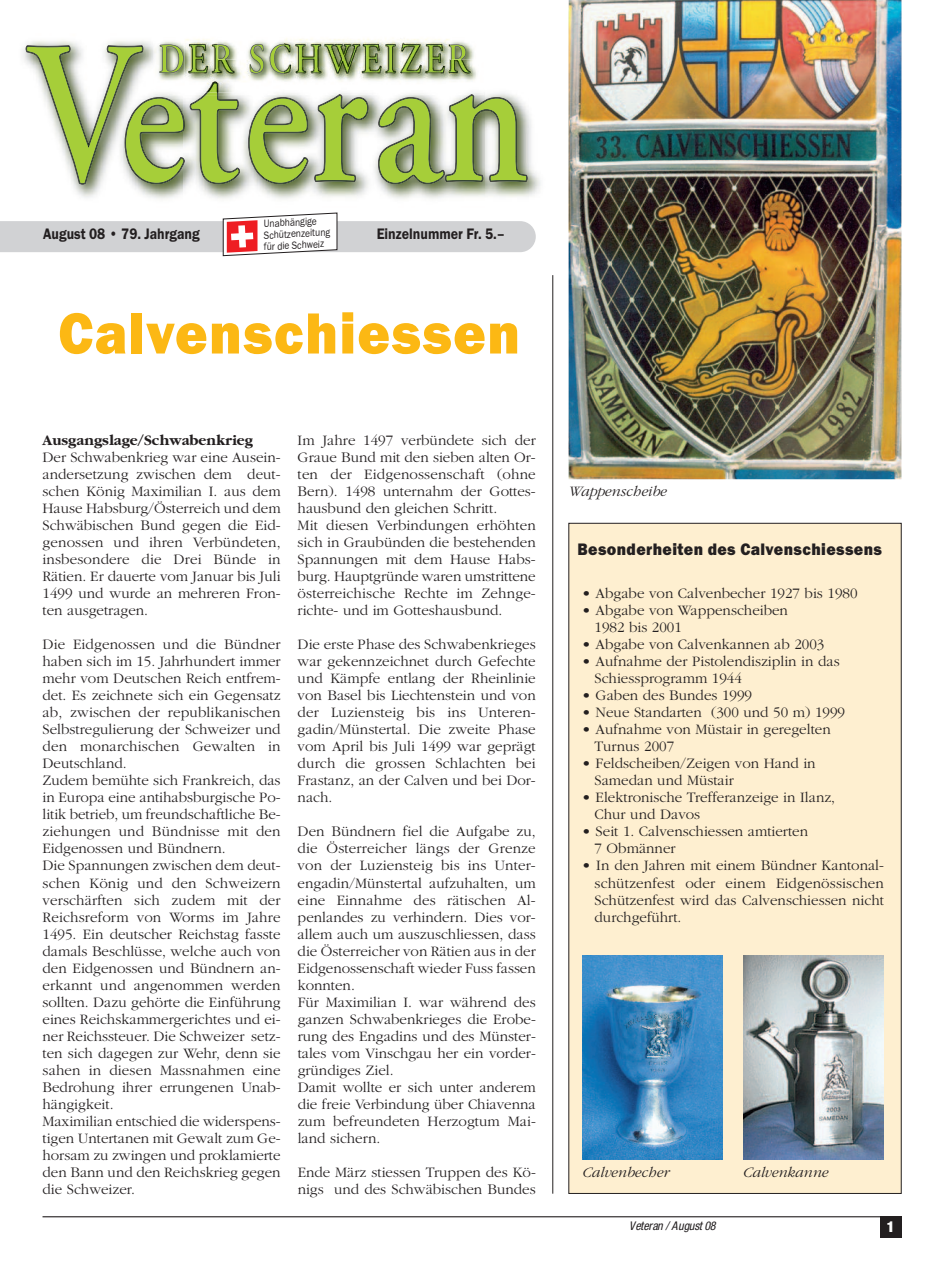
<style>
.page{position:relative;width:944px;height:1263px;background:#fff}
.page>*{position:absolute;margin:0;border:0;box-sizing:border-box;transform-origin:0 0}
.t1{font:800 60px "Franklin Gothic Itc T";letter-spacing:.025em;color:#fcb814;scale:.93 1}
.t2{font:800 17.25px "Franklin Gothic Itc T";letter-spacing:.025em;color:#231f20;scale:.93 1}
.t3{font:600 15.75px "Franklin Gothic Itc T";color:#231f20;scale:.88 1}
.t4{font:300 15px/17px "Garamond";color:#231f20}
.t5{font:italic 300 15px "Garamond";color:#231f20}
.t6{font:700 15px "Garamond";color:#231f20}
.t7{font:900 condensed 15px "Helvetica Neue LT Std";color:#fff}
.t8{font:italic condensed 12px "Helvetica Neue LT Std";letter-spacing:-.01em;color:#231f20}
.t9{font:10.8px/11.6px "Franklin Gothic Itc T";color:#231f20;scale:.88 1}
</style>
<div class="page">
<hr style="left:43px;top:1216px;width:858px;height:1px;background:#231f20">
<div style="left:880px;top:1217px;width:21px;height:21px;background:#231f20"></div>
<img style="left:23px;top:41px;width:161px;height:158px">
<img style="left:484px;top:93px;width:57px;height:104px">
<img style="left:184px;top:95px;width:300px;height:104px">
<img style="left:248px;top:97px;width:60px;height:87px">
<svg style="left:249px;top:98px;width:59px;height:86px"></svg>
<img style="left:314px;top:95px;width:55px;height:87px">
<img style="left:153px;top:38px;width:329px;height:57px">
<svg style="left:190px;top:93px;width:50px;height:91px"></svg>
<svg style="left:315px;top:94px;width:53px;height:87px"></svg>
<svg style="left:379px;top:94px;width:148px;height:90px"></svg>
<img style="left:159px;top:44px;width:25px;height:1px">
<svg style="left:26px;top:45px;width:158px;height:139px"></svg>
<img style="left:218px;top:44px;width:12px;height:1px">
<svg style="left:218px;top:45px;width:12px;height:15px"></svg>
<img style="left:250px;top:44px;width:14px;height:30px">
<svg style="left:251px;top:44px;width:13px;height:29px"></svg>
<img style="left:270px;top:73px;width:14px;height:1px">
<svg style="left:270px;top:44px;width:14px;height:29px"></svg>
<img style="left:450px;top:44px;width:16px;height:1px">
<svg style="left:450px;top:45px;width:16px;height:15px"></svg>
<hr style="left:552px;top:275px;width:1px;height:919px;background:#231f20">
<svg style="left:0;top:212px;width:536px;height:44px"></svg>
<img style="left:569px;top:0;width:332px;height:479px">
<div style="left:569px;top:523px;width:332px;height:670px;background:#feefd0"></div>
<img style="left:583px;top:955px;width:140px;height:205px">
<img style="left:743px;top:955px;width:140px;height:204px">
<p class="t9" style="left:262px;top:218px;width:78px;rotate:-3deg">Unabhängige<br>Schützenzeitung für die Schweiz</p>
<p class="t3" style="left:43px;top:224px;width:179px">August 08 • 79. Jahrgang</p>
<p class="t3" style="left:377px;top:224px;width:147px">Einzelnummer Fr. 5.–</p>
<h1 class="t1" style="left:58px;top:298px;width:498px">Calvenschiessen</h1>
<p class="t6" style="left:43px;top:431px;width:212px">Ausgangslage/Schwabenkrieg</p>
<p class="t4" style="left:43px;top:449px;width:240px;text-align:justify">Der Schwabenkrieg war eine Ausein&shy;andersetzung zwischen dem deut&shy;schen König Maximilian I. aus dem Hause Habsburg/Österreich und dem Schwäbischen Bund gegen die Eid&shy;genossen und ihren Verbündeten, insbesondere die Drei Bünde in Rätien. Er dauerte vom Januar bis Juli 1499 und wurde an mehreren Fron&shy;ten ausgetragen.</p>
<p class="t4" style="left:43px;top:636px;width:240px">Die Eidgenossen und die Bündner haben sich im 15. Jahrhundert immer mehr vom Deutschen Reich entfrem&shy;det. Es zeichnete sich ein Gegensatz ab, zwischen der republikanischen<br>Selbstregulierung der Schweizer und den monarchischen Gewalten in<br>Deutschland.<br>Zudem bemühte sich Frankreich, das in Europa eine antihabsburgische Po&shy;litik betrieb, um freundschaftliche Be&shy;ziehungen und Bündnisse mit den<br>Eidgenossen und Bündnern.<br>Die Spannungen zwischen dem deut&shy;schen König und den Schweizern verschärften sich zudem mit der<br>Reichsreform von Worms im Jahre<br>1495. Ein deutscher Reichstag fasste damals Beschlüsse, welche auch von den Eidgenossen und Bündnern an&shy;erkannt und angenommen werden sollten. Dazu gehörte die Einführung eines Reichskammergerichtes und ei&shy;ner Reichssteuer. Die Schweizer setz&shy;ten sich dagegen zur Wehr, denn sie sahen in diesen Massnahmen eine<br>Bedrohung ihrer errungenen Unab&shy;hängigkeit.<br>Maximilian entschied die widerspens&shy;tigen Untertanen mit Gewalt zum Ge&shy;horsam zu zwingen und proklamierte den Bann und den Reichskrieg gegen die Schweizer.</p>
<p class="t4" style="left:298px;top:432px;width:240px">Im Jahre 1497 verbündete sich der Graue Bund mit den sieben alten Or&shy;ten der Eidgenossenschaft (ohne Bern). 1498 unternahm der Gottes&shy;hausbund den gleichen Schritt.<br>Mit diesen Verbindungen erhöhten sich in Graubünden die bestehenden Spannungen mit dem Hause Habs&shy;burg. Hauptgründe waren umstrittene österreichische Rechte im Zehnge&shy;richte- und im Gotteshausbund.</p>
<p class="t4" style="left:298px;top:636px;width:240px;text-align:justify">Die erste Phase des Schwabenkrieges war gekennzeichnet durch Gefechte und Kämpfe entlang der Rheinlinie von Basel bis Liechtenstein und von der Luziensteig bis ins Unteren&shy;gadin/Münstertal. Die zweite Phase vom April bis Juli 1499 war geprägt durch die grossen Schlachten bei Frastanz, an der Calven und bei Dor&shy;nach.</p>
<p class="t4" style="left:298px;top:823px;width:240px">Den Bündnern fiel die Aufgabe zu, die Österreicher längs der Grenze von der Luziensteig bis ins Unter&shy;engadin/Münstertal aufzuhalten, um eine Einnahme des rätischen Al&shy;penlandes zu verhindern. Dies vor&shy;allem auch um auszuschliessen, dass die Österreicher von Rätien aus in der<br>Eidgenossenschaft wieder Fuss fassen konnten.<br>Für Maximilian I. war während des ganzen Schwabenkrieges die Erobe&shy;rung des Engadins und des Münster&shy;tales vom Vinschgau her ein vorder&shy;gründiges Ziel.<br>Damit wollte er sich unter anderem die freie Verbindung über Chiavenna zum befreundeten Herzogtum Mai&shy;land sichern.</p>
<p class="t4" style="left:298px;top:1163px;width:240px">Ende März stiessen Truppen des Kö&shy;nigs und des Schwäbischen Bundes</p>
<p class="t5" style="left:569px;top:482px;width:100px">Wappenscheibe</p>
<p class="t2" style="left:578px;top:539px;width:329px">Besonderheiten des Calvenschiessens</p>
<p class="t4" style="left:582px;top:585px;width:277px">• Abgabe von Calvenbecher 1927 bis 1980</p>
<p class="t4" style="left:595px;top:602px;width:195px;text-indent:-13px">• Abgabe von Wappenscheiben<br>1982 bis 2001</p>
<p class="t4" style="left:582px;top:636px;width:244px">• Abgabe von Calvenkannen ab 2003</p>
<p class="t4" style="left:595px;top:653px;width:247px;text-indent:-13px">• Aufnahme der Pistolendisziplin in das<br>Schiessprogramm 1944</p>
<p class="t4" style="left:582px;top:687px;width:172px">• Gaben des Bundes 1999</p>
<p class="t4" style="left:582px;top:704px;width:265px">• Neue Standarten (300 und 50 m) 1999</p>
<p class="t4" style="left:595px;top:721px;width:238px;text-indent:-13px">• Aufnahme von Müstair in geregelten<br>Turnus 2007</p>
<p class="t4" style="left:595px;top:755px;width:223px;text-indent:-13px">• Feldscheiben/Zeigen von Hand in<br>Samedan und Müstair</p>
<p class="t4" style="left:595px;top:789px;width:242px;text-indent:-13px">• Elektronische Trefferanzeige in Ilanz,<br>Chur und Davos</p>
<p class="t4" style="left:595px;top:823px;width:215px;text-indent:-13px">• Seit 1. Calvenschiessen amtierten<br>7 Obmänner</p>
<p class="t4" style="left:595px;top:857px;width:291px;text-align:justify;text-indent:-13px">• In den Jahren mit einem Bündner Kantonal&shy;schützenfest oder einem Eidgenössischen Schützenfest wird das Calvenschiessen nicht durchgeführt.</p>
<p class="t5" style="left:583px;top:1163px;width:88px">Calvenbecher</p>
<p class="t5" style="left:743px;top:1163px;width:87px">Calvenkanne</p>
<p class="t8" style="left:629px;top:1221px;width:88px">Veteran / August 08</p>
<p class="t7" style="left:887px;top:1221px;width:9px">1</p>
</div>
